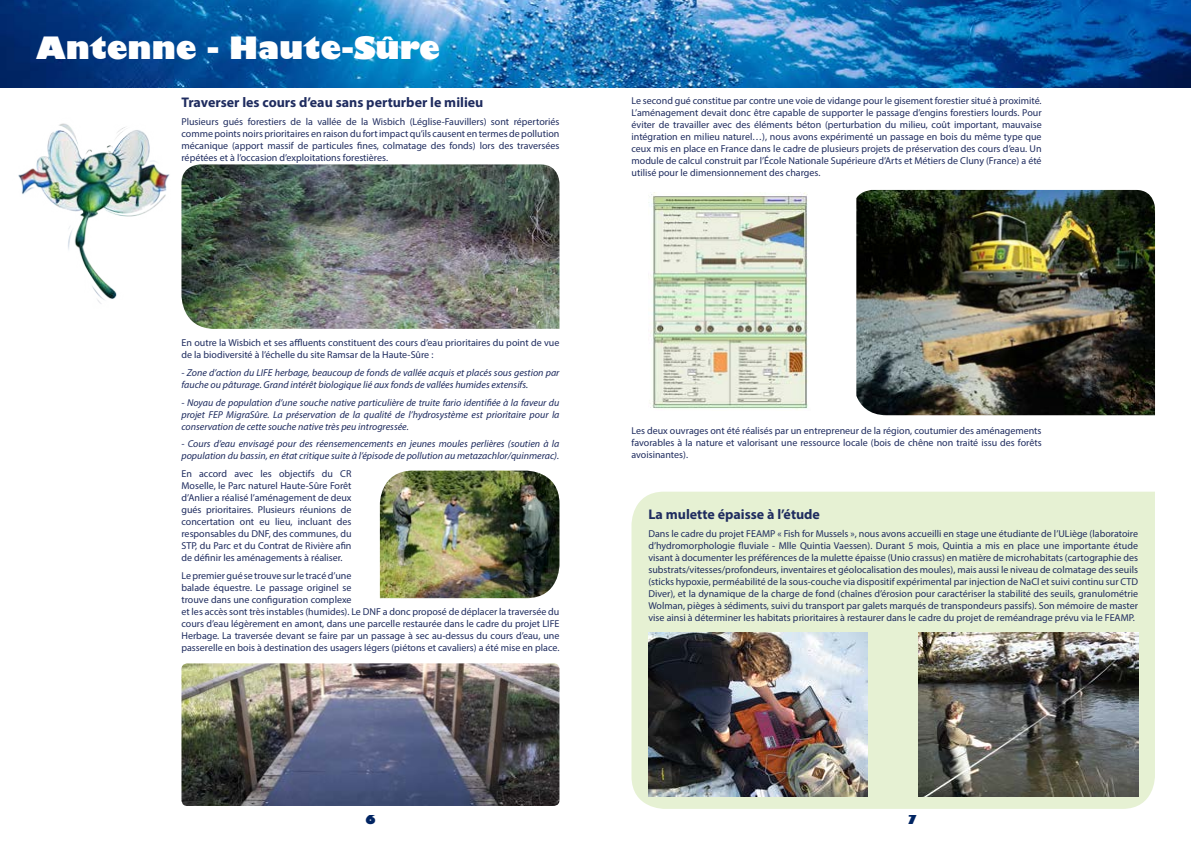
<style>
.page{position:relative;width:1191px;height:842px;background:#fff}
.page>*{position:absolute;margin:0;border:0;box-sizing:border-box;transform-origin:0 0}
.t1{font:800 30px "Gill Sans";color:#fff}
.t2{font:700 14px "Myriad Pro";color:#1f2c5f}
.t3{font:800 12px "Gill Sans";color:#002462}
.t4{font:10px/12px "Myriad Pro";color:#1f2c5f;text-align:justify}
.t5{font:italic 10px/12px "Myriad Pro";color:#1f2c5f}
</style>
<div class="page">
<img style="left:0;top:0;width:1191px;height:88px">
<img style="left:18px;top:123px;width:152px;height:181px">
<div style="left:631px;top:492px;width:524px;height:317px;background:#e6f1d3"></div>
<img style="left:648px;top:632px;width:219px;height:165px">
<img style="left:918px;top:632px;width:220px;height:165px">
<img style="left:181px;top:164px;width:378px;height:165px">
<img style="left:380px;top:471px;width:179px;height:127px">
<img style="left:181px;top:663px;width:378px;height:143px">
<img style="left:856px;top:190px;width:299px;height:225px">
<img style="left:648px;top:193px;width:160px;height:216px">
<h1 class="t1" style="left:36px;top:29px;width:405px">Antenne - Haute-Sûre</h1>
<h2 class="t2" style="left:181px;top:93px;width:303px">Traverser les cours d’eau sans perturber le milieu</h2>
<p class="t4" style="left:181px;top:115px;width:379px">Plusieurs gués forestiers de la vallée de la Wisbich (Léglise-Fauvillers) sont répertoriés comme points noirs prioritaires en raison du fort impact qu’ils causent en termes de pollution mécanique (apport massif de particules fines, colmatage des fonds) lors des traversées répétées et à l’occasion d’exploitations forestières.</p>
<p class="t4" style="left:181px;top:337px;width:379px">En outre la Wisbich et ses affluents constituent des cours d’eau prioritaires du point de vue de la biodiversité à l’échelle du site Ramsar de la Haute-Sûre :</p>
<p class="t5" style="left:181px;top:366px;width:379px">- Zone d’action du LIFE herbage, beaucoup de fonds de vallée acquis et placés sous gestion par fauche ou pâturage. Grand intérêt biologique lié aux fonds de vallées humides extensifs.</p>
<p class="t5" style="left:181px;top:396px;width:379px;text-align:justify">- Noyau de population d’une souche native particulière de truite fario identifiée à la faveur du projet FEP MigraSûre. La préservation de la qualité de l’hydrosystème est prioritaire pour la conservation de cette souche native très peu introgressée.</p>
<p class="t5" style="left:181px;top:438px;width:379px">- Cours d’eau envisagé pour des réensemencements en jeunes moules perlières (soutien à la population du bassin, en état critique suite à l’épisode de pollution au metazachlor/quinmerac).</p>
<p class="t4" style="left:181px;top:467px;width:171px">En accord avec les objectifs du CR Moselle, le Parc naturel Haute-Sûre Forêt d’Anlier a réalisé l’aménagement de deux gués prioritaires. Plusieurs réunions de concertation ont eu lieu, incluant des responsables du DNF, des communes, du STP, du Parc et du Contrat de Rivière afin de définir les aménagements à réaliser.</p>
<p class="t4" style="left:181px;top:569px;width:379px;text-align:left">Le premier gué se trouve sur le tracé d’une<br>balade équestre. Le passage originel se<br>trouve dans une configuration complexe<br>et les accès sont très instables (humides). Le DNF a donc proposé de déplacer la traversée du cours d’eau légèrement en amont, dans une parcelle restaurée dans le cadre du projet LIFE Herbage. La traversée devant se faire par un passage à sec au-dessus du cours d’eau, une passerelle en bois à destination des usagers légers (piétons et cavaliers) a été mise en place.</p>
<p class="t4" style="left:631px;top:94px;width:412px">Le second gué constitue par contre une voie de vidange pour le gisement forestier situé à proximité.<br>L’aménagement devait donc être capable de supporter le passage d’engins forestiers lourds. Pour éviter de travailler avec des éléments béton (perturbation du milieu, coût important, mauvaise intégration en milieu naturel…), nous avons expérimenté un passage en bois du même type que ceux mis en place en France dans le cadre de plusieurs projets de préservation des cours d’eau. Un module de calcul construit par l’École Nationale Supérieure d’Arts et Métiers de Cluny (France) a été utilisé pour le dimensionnement des charges.</p>
<p class="t4" style="left:631px;top:424px;width:412px">Les deux ouvrages ont été réalisés par un entrepreneur de la région, coutumier des aménagements favorables à la nature et valorisant une ressource locale (bois de chêne non traité issu des forêts avoisinantes).</p>
<h2 class="t2" style="left:648px;top:505px;width:173px">La mulette épaisse à l’étude</h2>
<p class="t4" style="left:648px;top:527px;width:491px">Dans le cadre du projet FEAMP « Fish for Mussels », nous avons accueilli en stage une étudiante de l’ULiège (laboratoire d’hydromorphologie fluviale - Mlle Quintia Vaessen). Durant 5 mois, Quintia a mis en place une importante étude visant à documenter les préférences de la mulette épaisse (Unio crassus) en matière de microhabitats (cartographie des substrats/vitesses/profondeurs, inventaires et géolocalisation des moules), mais aussi le niveau de colmatage des seuils (sticks hypoxie, perméabilité de la sous-couche via dispositif expérimental par injection de NaCl et suivi continu sur CTD Diver), et la dynamique de la charge de fond (chaînes d’érosion pour caractériser la stabilité des seuils, granulométrie Wolman, pièges à sédiments, suivi du transport par galets marqués de transpondeurs passifs). Son mémoire de master vise ainsi à déterminer les habitats prioritaires à restaurer dans le cadre du projet de reméandrage prévu via le FEAMP.</p>
<p class="t3" style="left:365px;top:812px;width:12px">6</p>
<p class="t3" style="left:907px;top:812px;width:12px">7</p>
</div>
